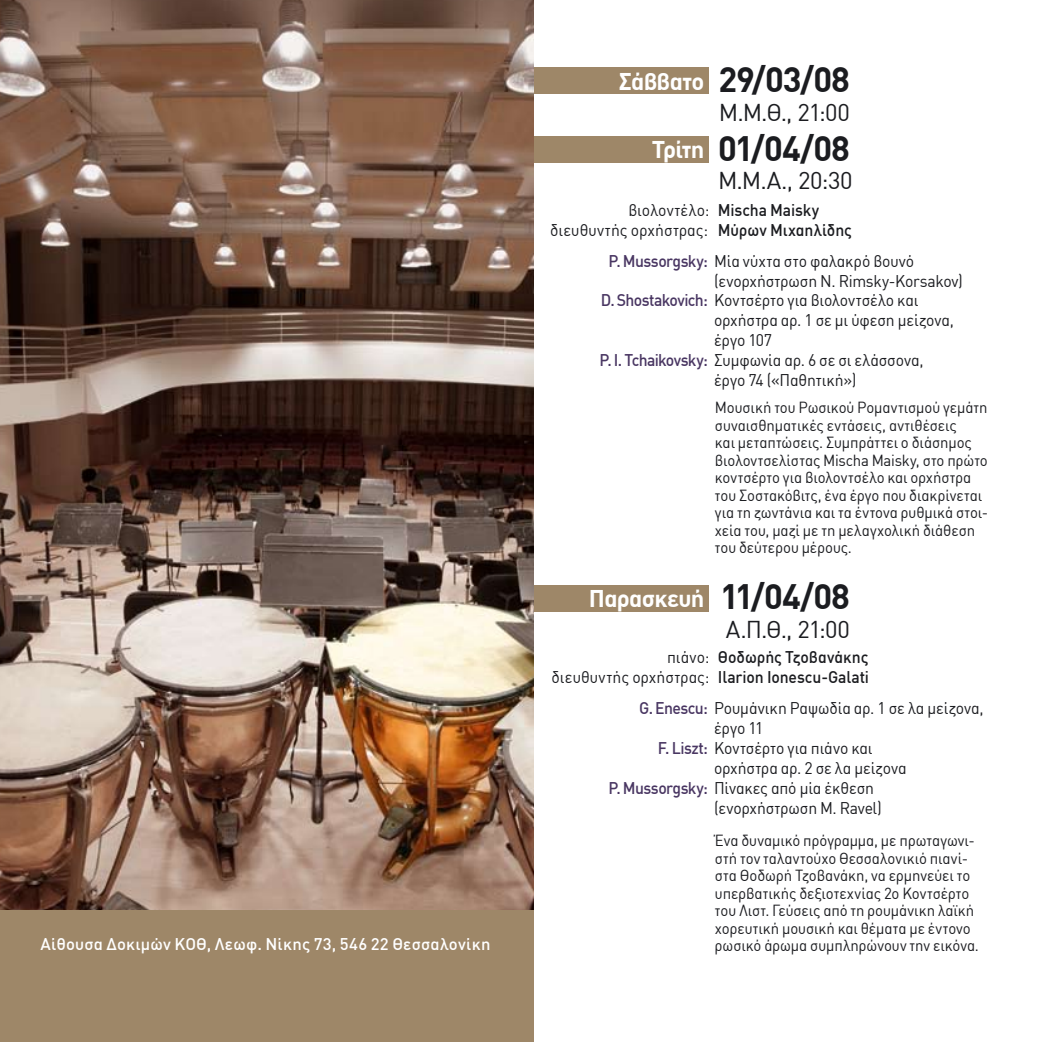
<style>
.page{position:relative;width:1042px;height:1042px;background:#fff}
.page>*{position:absolute;margin:0;border:0;box-sizing:border-box;transform-origin:0 0}
.t1{font:700 34.65px "DIN Greek";letter-spacing:-.03em;color:#1b1c20}
.t2{font:23.8px "DIN Greek";letter-spacing:-.015em;color:#1b1c20}
.t3{font:700 23.62px "DIN Greek";letter-spacing:-.025em;color:#fff}
.t4{font:16.62px/19.9px "DIN Greek";letter-spacing:-.005em;color:#1b1c20;scale:.95 1}
.t5{font:500 16.62px/19.9px "DIN Greek";letter-spacing:-.005em;color:#1b1c20;text-align:right;scale:.95 1}
.t6{font:500 16.62px "DIN Greek";letter-spacing:.01em;color:#fff}
.t7{font:15.75px/17.5px "DIN Greek";letter-spacing:-.005em;color:#1b1c20;scale:.95 1}
.s1{font-weight:500}
.s2{font-weight:500;color:#493662}
.s3{font-weight:400}
</style>
<div class="page">
<div style="left:526px;top:68px;width:183px;height:26px;background:#9e8768"></div>
<div style="left:526px;top:585px;width:183px;height:26px;background:#9e8768"></div>
<div style="left:526px;top:136px;width:183px;height:27px;background:#9e8768"></div>
<img style="left:0;top:0;width:533px;height:910px">
<div style="left:0;top:910px;width:533px;height:132px;background:#9e8768"></div>
<p class="t6" style="left:41px;top:934px;width:451px">Αίθουσα Δοκιμών ΚΟΘ, Λεωφ. Νίκης 73, 546 22 Θεσσαλονίκη</p>
<h3 class="t3" style="left:619px;top:67px;width:87px">Σάββατο</h3>
<h3 class="t3" style="left:652px;top:136px;width:54px">Τρίτη</h3>
<h1 class="t1" style="left:718px;top:59px;width:133px">29/03/08</h1>
<h2 class="t2" style="left:719px;top:99px;width:132px">Μ.Μ.Θ., 21:00</h2>
<h1 class="t1" style="left:718px;top:128px;width:133px">01/04/08</h1>
<h2 class="t2" style="left:718px;top:167px;width:136px">Μ.Μ.Α., 20:30</h2>
<p class="t4" style="left:550px;top:200px;width:319px;text-indent:78px">βιολοντέλο: <span class="s1">Mischa Maisky </span>διευθυντής ορχήστρας: <span class="s1">Μύρων Μιχαηλίδης</span></p>
<p class="t4" style="left:608px;top:251px;width:323px"><span class="s2">P. Mussorgsky:</span> Μία νύχτα στο φαλακρό βουνό</p>
<p class="t4" style="left:714px;top:271px;width:263px">(ενορχήστρωση N. Rimsky-Korsakov)</p>
<p class="t4" style="left:601px;top:291px;width:336px"><span class="s2">D. Shostakovich:</span> Κοντσέρτο για βιoλοντσέλο και</p>
<p class="t4" style="left:714px;top:311px;width:254px">ορχήστρα αρ. 1 σε μι ύφεση μείζονα,</p>
<p class="t4" style="left:714px;top:330px;width:62px">έργο 107</p>
<p class="t4" style="left:599px;top:350px;width:342px"><span class="s2">P. I. Tchaikovsky:</span> Συμφωνία αρ. 6 σε σι ελάσσονα,</p>
<p class="t4" style="left:714px;top:370px;width:151px">έργο 74 («Παθητική»)</p>
<p class="t7" style="left:715px;top:399px;width:289px">Μουσική του Ρωσικού Ρομαντισμού γεμάτη συναισθηματικές εντάσεις, αντιθέσεις<br>και μεταπτώσεις. Συμπράττει ο διάσημος βιολοντσελίστας Mischa Maisky, στο πρώτο κοντσέρτο για βιολοντσέλο και ορχήστρα του Σοστακόβιτς, ένα έργο που διακρίνεται για τη ζωντάνια και τα έντονα ρυθμικά στοι&shy;χεία του, μαζί με τη μελαγχολική διάθεση του δεύτερου μέρους.</p>
<h3 class="t3" style="left:589px;top:584px;width:117px">Παρασκευή</h3>
<h1 class="t1" style="left:720px;top:576px;width:131px">11/04/08</h1>
<h2 class="t2" style="left:726px;top:616px;width:125px">A.Π.Θ., 21:00</h2>
<p class="t5" style="left:551px;top:647px;width:336px"><span class="s3">πιάνο:</span> Θοδωρής Τζοβανάκης<br><span class="s3">διευθυντής ορχήστρας:</span> Ilarion Ionescu-Galati</p>
<p class="t4" style="left:639px;top:698px;width:364px"><span class="s2">G. Enescu:</span> Ρουμάνικη Ραψωδία αρ. 1 σε λα μείζονα,</p>
<p class="t4" style="left:714px;top:718px;width:53px">έργο 11</p>
<p class="t4" style="left:658px;top:738px;width:227px"><span class="s2">F. Liszt:</span> Κοντσέρτο για πιάνο και</p>
<p class="t4" style="left:714px;top:758px;width:204px">ορχήστρα αρ. 2 σε λα μείζονα</p>
<p class="t4" style="left:608px;top:778px;width:281px"><span class="s2">P. Mussorgsky:</span> Πίνακες από μία έκθεση</p>
<p class="t4" style="left:714px;top:798px;width:178px">(ενορχήστρωση Μ. Ravel)</p>
<p class="t7" style="left:715px;top:832px;width:279px">Ένα δυναμικό πρόγραμμα, με πρωταγωνι&shy;στή τον ταλαντούχο Θεσσαλονικιό πιανί&shy;στα Θοδωρή Τζοβανάκη, να ερμηνεύει το υπερβατικής δεξιοτεχνίας 2ο Κοντσέρτο του Λιστ. Γεύσεις από τη ρουμάνικη λαϊκή χορευτική μουσική και θέματα με έντονο ρωσικό άρωμα συμπληρώνουν την εικόνα.</p>
</div>
